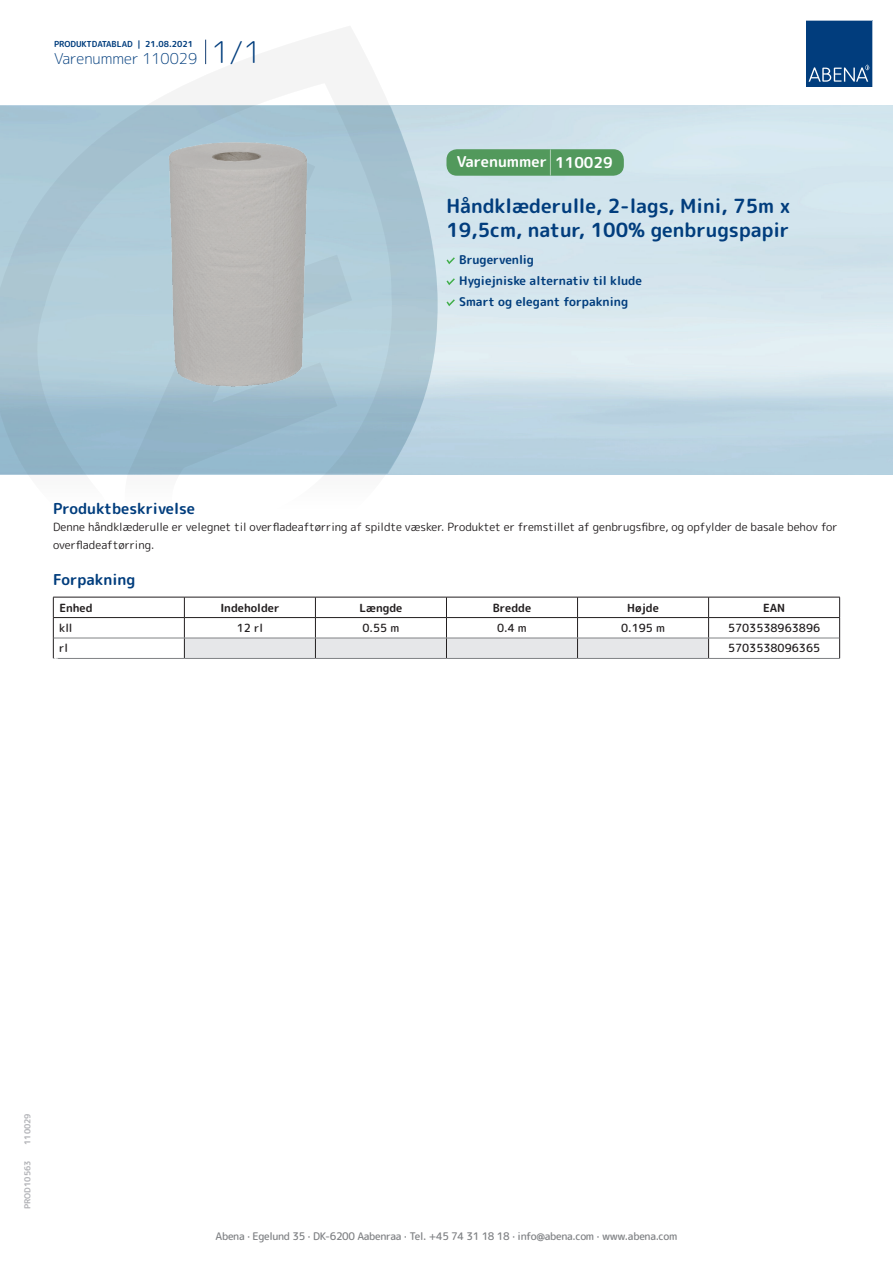
<style>
.page{position:relative;width:893px;height:1263px;background:#fff}
.page>*{position:absolute;margin:0;border:0;box-sizing:border-box;transform-origin:0 0}
.t1{font:700 19.5px/24px "Rounded Mplus 1 c";color:#013d7d}
.t2{font:700 15px "Rounded Mplus 1 c";color:#013d7d}
.t3{font:300 15px "Rounded Mplus 1 c";color:#013d7d}
.t4{font:700 15px "Rounded Mplus 1 c";color:#fff}
.t5{font:700 12px/21px "Rounded Mplus 1 c";color:#013d7d}
.t6{font:11.25px/18px "Rounded Mplus 1 c";color:#231f20}
.t7{font:500 11.25px "Rounded Mplus 1 c";color:#231f20}
.t8{font:700 11.25px "Rounded Mplus 1 c";color:#231f20}
.t9{font:500 10.5px "Rounded Mplus 1 c";letter-spacing:-.03em;color:#808285}
.t10{font:700 10.5px "Rounded Mplus 1 c";color:#fff}
.t11{font:700 8.25px "Rounded Mplus 1 c";color:#013d7d}
.t12{font:700 8.25px "Rounded Mplus 1 c";color:#b2b3b7}
.s1{font-size:30px}
.s2{font-size:25.5px}
</style>
<div class="page">
<svg style="left:0;top:26px;width:439px;height:586px"></svg>
<svg style="left:0;top:106px;width:438px;height:368px;background:#a7c4d3"></svg>
<svg style="left:205px;top:40px;width:1px;height:24px"></svg>
<svg style="left:806px;top:20px;width:67px;height:67px;background:#144b86"></svg>
<img style="left:155px;top:127px;width:168px;height:275px">
<hr style="left:53px;top:597px;width:131px;height:1px;background:#231f20">
<hr style="left:709px;top:597px;width:131px;height:1px;background:#231f20">
<hr style="left:53px;top:617px;width:131px;height:1px;background:#231f20">
<hr style="left:709px;top:617px;width:131px;height:1px;background:#231f20">
<svg style="left:53px;top:597px;width:1px;height:61px"></svg>
<svg style="left:184px;top:597px;width:525px;height:61px"></svg>
<svg style="left:839px;top:597px;width:1px;height:61px"></svg>
<hr style="left:54px;top:638px;width:130px;height:1px;background:#808285">
<hr style="left:184px;top:638px;width:131px;height:1px;background:#808285">
<hr style="left:315px;top:638px;width:131px;height:1px;background:#808285">
<hr style="left:446px;top:638px;width:131px;height:1px;background:#808285">
<hr style="left:577px;top:638px;width:132px;height:1px;background:#808285">
<hr style="left:709px;top:638px;width:130px;height:1px;background:#808285">
<hr style="left:53px;top:658px;width:131px;height:1px;background:#808285">
<hr style="left:184px;top:658px;width:131px;height:1px;background:#808285">
<hr style="left:315px;top:658px;width:131px;height:1px;background:#808285">
<hr style="left:446px;top:658px;width:131px;height:1px;background:#808285">
<hr style="left:577px;top:658px;width:132px;height:1px;background:#808285">
<hr style="left:709px;top:658px;width:131px;height:1px;background:#808285">
<svg style="left:446px;top:257px;width:9px;height:7px"></svg>
<svg style="left:446px;top:278px;width:9px;height:7px"></svg>
<svg style="left:446px;top:299px;width:9px;height:7px"></svg>
<div style="left:446px;top:149px;width:178px;height:27px;background:#52995c;border-radius:10px"></div>
<p class="t11" style="left:54px;top:38px;width:141px">PRODUKTDATABLAD | 21.08.2021</p>
<h2 class="t3" style="left:54px;top:48px;width:209px">Varenummer 110029 <span class="s1">1/1</span></h2>
<h2 class="t4" style="left:457px;top:151px;width:157px">Varenummer <span class="s2">|</span> 110029</h2>
<h1 class="t1" style="left:446px;top:194px;width:345px">Håndklæderulle, 2-lags, Mini, 75m x<br>19,5cm, natur, 100% genbrugspapir</h1>
<p class="t5" style="left:459px;top:249px;width:184px">Brugervenlig<br>Hygiejniske alternativ til klude<br>Smart og elegant forpakning</p>
<h2 class="t2" style="left:53px;top:498px;width:143px">Produktbeskrivelse</h2>
<p class="t6" style="left:53px;top:517px;width:786px">Denne håndklæderulle er velegnet til overfladeaftørring af spildte væsker. Produktet er fremstillet af genbrugsfibre, og opfylder de basale behov for overfladeaftørring.</p>
<h2 class="t2" style="left:53px;top:568px;width:84px">Forpakning</h2>
<p class="t8" style="left:59px;top:599px;width:35px">Enhed</p>
<p class="t8" style="left:220px;top:599px;width:61px">Indeholder</p>
<p class="t8" style="left:359px;top:599px;width:44px">Længde</p>
<p class="t8" style="left:493px;top:599px;width:40px">Bredde</p>
<p class="t8" style="left:627px;top:599px;width:33px">Højde</p>
<p class="t8" style="left:763px;top:599px;width:24px">EAN</p>
<p class="t7" style="left:59px;top:620px;width:15px">kll</p>
<p class="t7" style="left:237px;top:620px;width:28px">12 rl</p>
<p class="t7" style="left:363px;top:620px;width:38px">0.55 m</p>
<p class="t7" style="left:497px;top:620px;width:31px">0.4 m</p>
<p class="t7" style="left:621px;top:620px;width:45px">0.195 m</p>
<p class="t7" style="left:728px;top:620px;width:94px">5703538963896</p>
<p class="t7" style="left:59px;top:640px;width:10px">rl</p>
<p class="t7" style="left:728px;top:640px;width:94px">5703538096365</p>
<p class="t10" style="left:53px;top:654px;width:7px">*</p>
<p class="t12" style="left:22px;top:1145px;width:33px;rotate:-90deg">110029</p>
<p class="t12" style="left:22px;top:1209px;width:50px;rotate:-90deg">PROD10563</p>
<p class="t9" style="left:216px;top:1229px;width:463px">Abena · Egelund 35 · DK-6200 Aabenraa · Tel. +45 74 31 18 18 · info@abena.com · www.abena.com</p>
</div>
